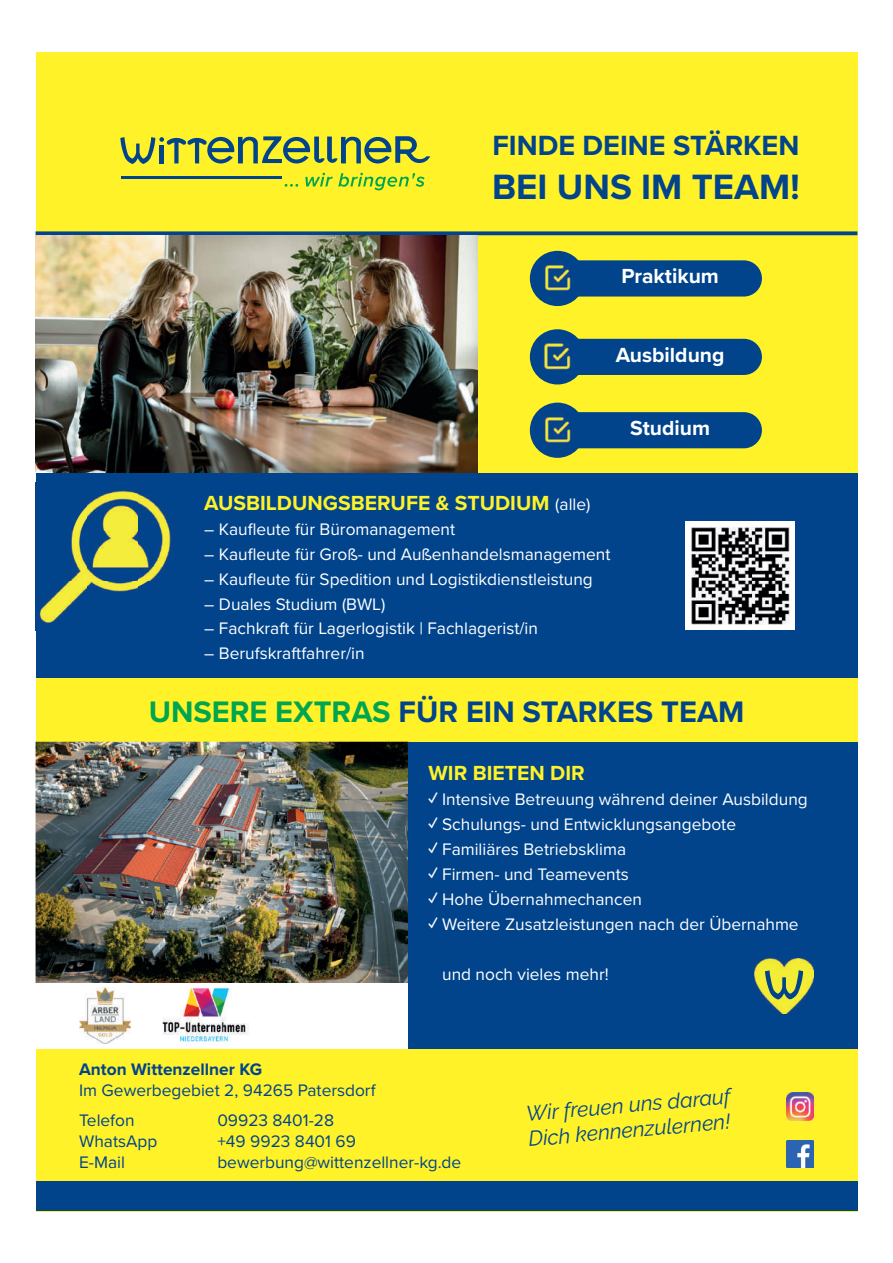
<style>
.page{position:relative;width:893px;height:1263px;background:#fff}
.page>*{position:absolute;margin:0;border:0;box-sizing:border-box;transform-origin:0 0}
.t1{font:700 36.45px "Proxima Nova";color:#01448c}
.t2{font:700 30.75px "Proxima Nova";color:#01448c}
.t3{font:700 28.8px "Proxima Nova";color:#01448c}
.t4{font:700 21.15px "Proxima Nova";color:#fff229}
.t5{font:italic 21.15px/25.3px "Raleway";color:#01448c}
.t6{font:700 21.15px "Proxima Nova";color:#fff}
.t7{font:17.25px "Proxima Nova";color:#fff}
.t8{font:17.25px/30.3px "Proxima Nova";color:#01448c}
.t9{font:700 17.25px "Proxima Nova";color:#01448c}
.s1{font-weight:400;font-size:17.25px;color:#fff}
.s2{color:#00a54f}
.s3{font-weight:700}
</style>
<div class="page">
<div style="left:36px;top:52px;width:821px;height:1159px;background:#fff229"></div>
<svg style="left:285px;top:184px;width:13px;height:3px"></svg>
<svg style="left:305px;top:173px;width:120px;height:17px"></svg>
<svg style="left:120px;top:136px;width:310px;height:28px"></svg>
<hr style="left:122px;top:176px;width:160px;height:2px;background:#01448c">
<div style="left:36px;top:983px;width:372px;height:65px;background:#fff"></div>
<svg style="left:36px;top:231px;width:821px;height:4px;background:#1b5681"></svg>
<div style="left:545px;top:260px;width:217px;height:37px;background:#01448c;border-radius:18px"></div>
<div style="left:530px;top:251px;width:55px;height:55px;background:#01448c;border-radius:50%"></div>
<img style="left:543px;top:262px;width:28px;height:29px">
<div style="left:545px;top:339px;width:217px;height:36px;background:#01448c;border-radius:18px"></div>
<div style="left:530px;top:329px;width:55px;height:55px;background:#01448c;border-radius:50%"></div>
<img style="left:542px;top:340px;width:29px;height:30px">
<div style="left:545px;top:412px;width:217px;height:36px;background:#01448c;border-radius:18px"></div>
<div style="left:530px;top:403px;width:55px;height:55px;background:#01448c;border-radius:50%"></div>
<img style="left:543px;top:414px;width:28px;height:29px">
<div style="left:36px;top:1181px;width:821px;height:30px;background:#01448c"></div>
<img style="left:787px;top:1140px;width:27px;height:28px">
<img style="left:787px;top:1093px;width:27px;height:27px">
<img style="left:36px;top:235px;width:442px;height:238px">
<div style="left:36px;top:473px;width:821px;height:205px;background:#01448c"></div>
<img style="left:37px;top:489px;width:136px;height:135px">
<img style="left:685px;top:521px;width:109px;height:109px">
<img style="left:36px;top:742px;width:372px;height:241px">
<img style="left:79px;top:988px;width:52px;height:55px">
<img style="left:162px;top:988px;width:87px;height:56px">
<div style="left:408px;top:742px;width:449px;height:306px;background:#01448c"></div>
<img style="left:754px;top:959px;width:60px;height:55px">
<svg style="left:765px;top:970px;width:38px;height:29px"></svg>
<h3 class="t3" style="left:492px;top:124px;width:309px">FINDE DEINE STÄRKEN</h3>
<h1 class="t1" style="left:492px;top:159px;width:309px">BEI UNS IM TEAM!</h1>
<p class="t6" style="left:621px;top:260px;width:99px">Praktikum</p>
<p class="t6" style="left:616px;top:339px;width:110px">Ausbildung</p>
<p class="t6" style="left:630px;top:412px;width:81px">Studium</p>
<p class="t4" style="left:204px;top:487px;width:388px">AUSBILDUNGSBERUFE &amp; STUDIUM <span class="s1">(alle)</span></p>
<p class="t7" style="left:204px;top:516px;width:252px">– Kaufleute für Büromanagement</p>
<p class="t7" style="left:204px;top:541px;width:408px">– Kaufleute für Groß- und Außenhandelsmanagement</p>
<p class="t7" style="left:204px;top:566px;width:390px">– Kaufleute für Spedition und Logistikdienstleistung</p>
<p class="t7" style="left:204px;top:591px;width:183px">– Duales Studium (BWL)</p>
<p class="t7" style="left:204px;top:616px;width:335px">– Fachkraft für Lagerlogistik | Fachlagerist/in</p>
<p class="t7" style="left:204px;top:641px;width:162px">– Berufskraftfahrer/in</p>
<h2 class="t2" style="left:149px;top:689px;width:597px"><span class="s2">UNSERE EXTRAS</span> FÜR EIN STARKES TEAM</h2>
<p class="t4" style="left:428px;top:757px;width:158px">WIR BIETEN DIR</p>
<p class="t7" style="left:428px;top:787px;width:381px"><span class="s3">✓</span> Intensive Betreuung während deiner Ausbildung</p>
<p class="t7" style="left:428px;top:812px;width:309px"><span class="s3">✓</span> Schulungs- und Entwicklungsangebote</p>
<p class="t7" style="left:428px;top:837px;width:199px"><span class="s3">✓</span> Familiäres Betriebsklima</p>
<p class="t7" style="left:428px;top:861px;width:202px"><span class="s3">✓</span> Firmen- und Teamevents</p>
<p class="t7" style="left:428px;top:886px;width:215px"><span class="s3">✓</span> Hohe Übernahmechancen</p>
<p class="t7" style="left:428px;top:911px;width:372px"><span class="s3">✓</span> Weitere Zusatzleistungen nach der Übernahme</p>
<p class="t7" style="left:442px;top:961px;width:168px">und noch vieles mehr!</p>
<p class="t9" style="left:79px;top:1056px;width:185px">Anton Wittenzellner KG</p>
<p class="t8" style="left:79px;top:1074px;width:298px">Im Gewerbegebiet 2, 94265 Patersdorf<br>Telefon</p>
<p class="t8" style="left:217px;top:1104px;width:118px">09923 8401-28</p>
<p class="t8" style="left:79px;top:1125px;width:80px">WhatsApp</p>
<p class="t8" style="left:217px;top:1125px;width:140px">+49 9923 8401 69</p>
<p class="t8" style="left:79px;top:1146px;width:47px">E-Mail</p>
<p class="t8" style="left:217px;top:1146px;width:245px">bewerbung@wittenzellner-kg.de</p>
<p class="t5" style="left:525px;top:1101px;width:207px;rotate:-5deg">Wir freuen uns darauf<br>Dich kennenzulernen!</p>
</div>
